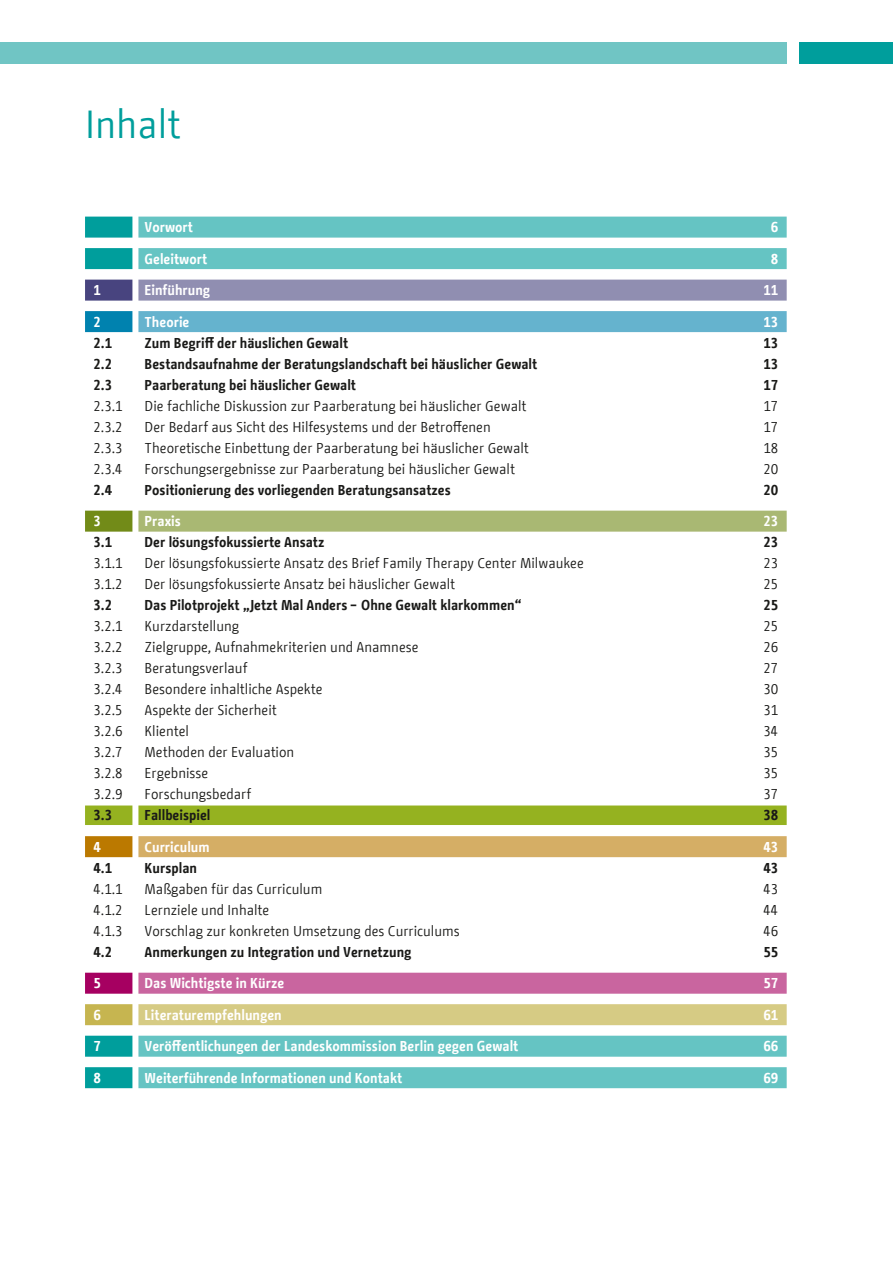
<style>
.page{position:relative;width:893px;height:1263px;background:#fff}
.page>*{position:absolute;margin:0;border:0;box-sizing:border-box;transform-origin:0 0}
.t1{font:39px "BMF Change";color:#009e9c}
.t2{font:14.25px "BMF Change";color:#1a1a18}
.t3{font:700 14.25px "BMF Change";color:#1a1a18}
.Inhalt_1_ohne_Zahl{font:700 14.25px "BMF Change";color:#fff}
</style>
<div class="page">
<div style="left:799px;top:43px;width:94px;height:21px;background:#009e9c"></div>
<div style="left:0;top:43px;width:787px;height:21px;background:#70c5c4"></div>
<div style="left:85px;top:217px;width:702px;height:21px;background:#009e9c"></div>
<div style="left:85px;top:248px;width:702px;height:21px;background:#009e9c"></div>
<div style="left:85px;top:280px;width:702px;height:21px;background:#48447f"></div>
<div style="left:85px;top:311px;width:702px;height:21px;background:#0082af"></div>
<div style="left:85px;top:511px;width:702px;height:21px;background:#728b18"></div>
<div style="left:85px;top:805px;width:702px;height:20px;background:#95b220"></div>
<div style="left:85px;top:836px;width:702px;height:21px;background:#bb7900"></div>
<div style="left:85px;top:973px;width:702px;height:21px;background:#a60061"></div>
<div style="left:85px;top:1004px;width:702px;height:21px;background:#c6b550"></div>
<div style="left:85px;top:1036px;width:702px;height:21px;background:#009e9c"></div>
<div style="left:85px;top:1067px;width:702px;height:21px;background:#009e9c"></div>
<svg style="left:138px;top:510px;width:649px;height:22px;background:#acbb79"></svg>
<svg style="left:138px;top:836px;width:649px;height:22px;background:#d6b16c"></svg>
<svg style="left:138px;top:1004px;width:649px;height:22px;background:#d7cd89"></svg>
<svg style="left:138px;top:972px;width:649px;height:22px;background:#cb6ca3"></svg>
<svg style="left:138px;top:1035px;width:649px;height:54px;fill:#65c4c3"></svg>
<svg style="left:138px;top:216px;width:649px;height:117px"></svg>
<div style="left:132px;top:208px;width:6px;height:918px;background:#fff"></div>
<h3 class="t1" style="left:85px;top:96px;width:97px">Inhalt</h3>
<p class="Inhalt_1_ohne_Zahl" style="left:145px;top:217px;width:50px">Vorwort</p>
<p class="Inhalt_1_ohne_Zahl" style="left:771px;top:217px;width:9px">6</p>
<p class="Inhalt_1_ohne_Zahl" style="left:145px;top:249px;width:64px">Geleitwort</p>
<p class="Inhalt_1_ohne_Zahl" style="left:771px;top:249px;width:9px">8</p>
<p class="Inhalt_1_ohne_Zahl" style="left:94px;top:280px;width:9px">1</p>
<p class="Inhalt_1_ohne_Zahl" style="left:145px;top:280px;width:67px">Einführung</p>
<p class="Inhalt_1_ohne_Zahl" style="left:763px;top:280px;width:16px">11</p>
<p class="Inhalt_1_ohne_Zahl" style="left:94px;top:312px;width:9px">2</p>
<p class="Inhalt_1_ohne_Zahl" style="left:145px;top:312px;width:46px">Theorie</p>
<p class="Inhalt_1_ohne_Zahl" style="left:763px;top:312px;width:16px">13</p>
<p class="t3" style="left:94px;top:333px;width:20px">2.1</p>
<p class="t3" style="left:145px;top:333px;width:205px">Zum Begriff der häuslichen Gewalt</p>
<p class="t3" style="left:763px;top:333px;width:16px">13</p>
<p class="t3" style="left:94px;top:354px;width:20px">2.2</p>
<p class="t3" style="left:145px;top:354px;width:394px">Bestandsaufnahme der Beratungslandschaft bei häuslicher Gewalt</p>
<p class="t3" style="left:763px;top:354px;width:16px">13</p>
<p class="t3" style="left:94px;top:375px;width:20px">2.3</p>
<p class="t3" style="left:145px;top:375px;width:213px">Paarberatung bei häuslicher Gewalt</p>
<p class="t3" style="left:763px;top:375px;width:16px">17</p>
<p class="t2" style="left:94px;top:396px;width:31px">2.3.1</p>
<p class="t2" style="left:145px;top:396px;width:383px">Die fachliche Diskussion zur Paarberatung bei häuslicher Gewalt</p>
<p class="t2" style="left:763px;top:396px;width:16px">17</p>
<p class="t2" style="left:94px;top:417px;width:31px">2.3.2</p>
<p class="t2" style="left:145px;top:417px;width:348px">Der Bedarf aus Sicht des Hilfesystems und der Betroffenen</p>
<p class="t2" style="left:763px;top:417px;width:16px">17</p>
<p class="t2" style="left:94px;top:438px;width:31px">2.3.3</p>
<p class="t2" style="left:145px;top:438px;width:386px">Theoretische Einbettung der Paarberatung bei häuslicher Gewalt</p>
<p class="t2" style="left:763px;top:438px;width:16px">18</p>
<p class="t2" style="left:94px;top:459px;width:31px">2.3.4</p>
<p class="t2" style="left:145px;top:459px;width:372px">Forschungsergebnisse zur Paarberatung bei häuslicher Gewalt</p>
<p class="t2" style="left:763px;top:459px;width:16px">20</p>
<p class="t3" style="left:94px;top:480px;width:20px">2.4</p>
<p class="t3" style="left:145px;top:480px;width:308px">Positionierung des vorliegenden Beratungsansatzes</p>
<p class="t3" style="left:763px;top:480px;width:16px">20</p>
<p class="Inhalt_1_ohne_Zahl" style="left:94px;top:511px;width:9px">3</p>
<p class="Inhalt_1_ohne_Zahl" style="left:145px;top:511px;width:38px">Praxis</p>
<p class="Inhalt_1_ohne_Zahl" style="left:763px;top:511px;width:16px">23</p>
<p class="t3" style="left:94px;top:532px;width:20px">3.1</p>
<p class="t3" style="left:145px;top:532px;width:181px">Der lösungsfokussierte Ansatz</p>
<p class="t3" style="left:763px;top:532px;width:16px">23</p>
<p class="t2" style="left:94px;top:553px;width:31px">3.1.1</p>
<p class="t2" style="left:145px;top:553px;width:441px">Der lösungsfokussierte Ansatz des Brief Family Therapy Center Milwaukee</p>
<p class="t2" style="left:763px;top:553px;width:16px">23</p>
<p class="t2" style="left:94px;top:574px;width:31px">3.1.2</p>
<p class="t2" style="left:145px;top:574px;width:312px">Der lösungsfokussierte Ansatz bei häuslicher Gewalt</p>
<p class="t2" style="left:763px;top:574px;width:16px">25</p>
<p class="t3" style="left:94px;top:595px;width:20px">3.2</p>
<p class="t3" style="left:145px;top:595px;width:378px">Das Pilotprojekt „Jetzt Mal Anders – Ohne Gewalt klarkommen“</p>
<p class="t3" style="left:763px;top:595px;width:16px">25</p>
<p class="t2" style="left:94px;top:616px;width:31px">3.2.1</p>
<p class="t2" style="left:145px;top:616px;width:96px">Kurzdarstellung</p>
<p class="t2" style="left:763px;top:616px;width:16px">25</p>
<p class="t2" style="left:94px;top:637px;width:31px">3.2.2</p>
<p class="t2" style="left:145px;top:637px;width:276px">Zielgruppe, Aufnahmekriterien und Anamnese</p>
<p class="t2" style="left:763px;top:637px;width:16px">26</p>
<p class="t2" style="left:94px;top:658px;width:31px">3.2.3</p>
<p class="t2" style="left:145px;top:658px;width:104px">Beratungsverlauf</p>
<p class="t2" style="left:763px;top:658px;width:16px">27</p>
<p class="t2" style="left:94px;top:679px;width:31px">3.2.4</p>
<p class="t2" style="left:145px;top:679px;width:179px">Besondere inhaltliche Aspekte</p>
<p class="t2" style="left:763px;top:679px;width:16px">30</p>
<p class="t2" style="left:94px;top:700px;width:31px">3.2.5</p>
<p class="t2" style="left:145px;top:700px;width:134px">Aspekte der Sicherheit</p>
<p class="t2" style="left:763px;top:700px;width:16px">31</p>
<p class="t2" style="left:94px;top:721px;width:31px">3.2.6</p>
<p class="t2" style="left:145px;top:721px;width:46px">Klientel</p>
<p class="t2" style="left:763px;top:721px;width:16px">34</p>
<p class="t2" style="left:94px;top:742px;width:31px">3.2.7</p>
<p class="t2" style="left:145px;top:742px;width:151px">Methoden der Evaluation</p>
<p class="t2" style="left:763px;top:742px;width:16px">35</p>
<p class="t2" style="left:94px;top:763px;width:31px">3.2.8</p>
<p class="t2" style="left:145px;top:763px;width:65px">Ergebnisse</p>
<p class="t2" style="left:763px;top:763px;width:16px">35</p>
<p class="t2" style="left:94px;top:784px;width:31px">3.2.9</p>
<p class="t2" style="left:145px;top:784px;width:108px">Forschungsbedarf</p>
<p class="t2" style="left:763px;top:784px;width:16px">37</p>
<p class="t3" style="left:94px;top:805px;width:20px">3.3</p>
<p class="t3" style="left:145px;top:805px;width:67px">Fallbeispiel</p>
<p class="t3" style="left:763px;top:805px;width:16px">38</p>
<p class="Inhalt_1_ohne_Zahl" style="left:94px;top:837px;width:9px">4</p>
<p class="Inhalt_1_ohne_Zahl" style="left:145px;top:837px;width:67px">Curriculum</p>
<p class="Inhalt_1_ohne_Zahl" style="left:763px;top:837px;width:16px">43</p>
<p class="t3" style="left:94px;top:858px;width:20px">4.1</p>
<p class="t3" style="left:145px;top:858px;width:54px">Kursplan</p>
<p class="t3" style="left:763px;top:858px;width:16px">43</p>
<p class="t2" style="left:94px;top:879px;width:31px">4.1.1</p>
<p class="t2" style="left:145px;top:879px;width:179px">Maßgaben für das Curriculum</p>
<p class="t2" style="left:763px;top:879px;width:16px">43</p>
<p class="t2" style="left:94px;top:900px;width:31px">4.1.2</p>
<p class="t2" style="left:145px;top:900px;width:126px">Lernziele und Inhalte</p>
<p class="t2" style="left:763px;top:900px;width:16px">44</p>
<p class="t2" style="left:94px;top:921px;width:31px">4.1.3</p>
<p class="t2" style="left:145px;top:921px;width:317px">Vorschlag zur konkreten Umsetzung des Curriculums</p>
<p class="t2" style="left:763px;top:921px;width:16px">46</p>
<p class="t3" style="left:94px;top:942px;width:20px">4.2</p>
<p class="t3" style="left:145px;top:942px;width:268px">Anmerkungen zu Integration und Vernetzung</p>
<p class="t3" style="left:763px;top:942px;width:16px">55</p>
<p class="Inhalt_1_ohne_Zahl" style="left:94px;top:973px;width:9px">5</p>
<p class="Inhalt_1_ohne_Zahl" style="left:145px;top:973px;width:141px">Das Wichtigste in Kürze</p>
<p class="Inhalt_1_ohne_Zahl" style="left:763px;top:973px;width:16px">57</p>
<p class="Inhalt_1_ohne_Zahl" style="left:94px;top:1005px;width:9px">6</p>
<p class="Inhalt_1_ohne_Zahl" style="left:145px;top:1005px;width:139px">Literaturempfehlungen</p>
<p class="Inhalt_1_ohne_Zahl" style="left:763px;top:1005px;width:16px">61</p>
<p class="Inhalt_1_ohne_Zahl" style="left:94px;top:1036px;width:9px">7</p>
<p class="Inhalt_1_ohne_Zahl" style="left:145px;top:1036px;width:375px">Veröffentlichungen der Landeskommission Berlin gegen Gewalt</p>
<p class="Inhalt_1_ohne_Zahl" style="left:763px;top:1036px;width:16px">66</p>
<p class="Inhalt_1_ohne_Zahl" style="left:94px;top:1068px;width:9px">8</p>
<p class="Inhalt_1_ohne_Zahl" style="left:145px;top:1068px;width:259px">Weiterführende Informationen und Kontakt</p>
<p class="Inhalt_1_ohne_Zahl" style="left:763px;top:1068px;width:16px">69</p>
</div>
